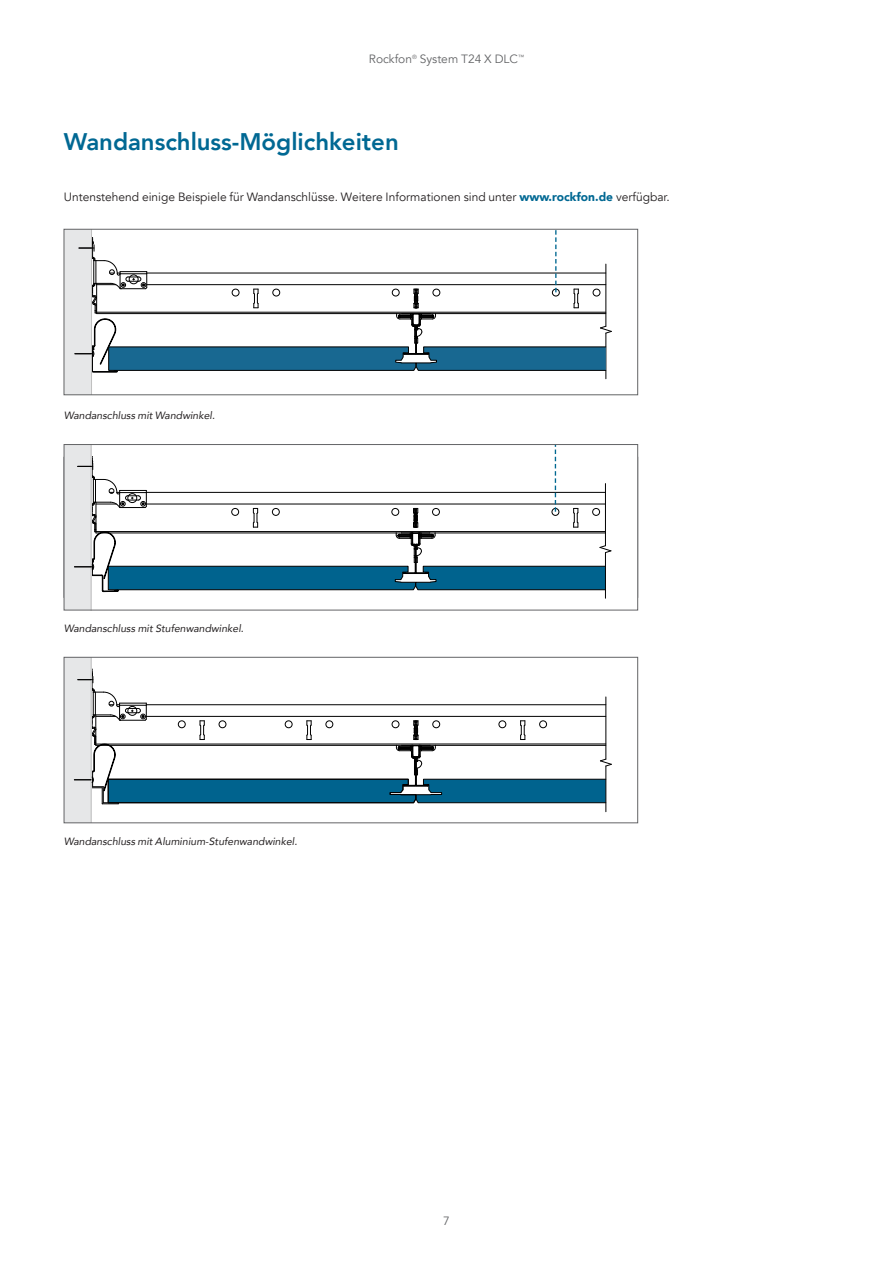
<style>
.page{position:relative;width:893px;height:1263px;background:#fff}
.page>*{position:absolute;margin:0;border:0;box-sizing:border-box;transform-origin:0 0}
.t1{font:800 24px "Avenir";color:#006893}
.t2{font:12px "Avenir";color:#231f20}
.t3{font:12px "Avenir";color:#636466}
.t4{font:italic 10.5px "Avenir";color:#231f20}
.s1{font-weight:900;color:#006893}
</style>
<div class="page">
<div style="left:64px;top:229px;width:28px;height:166px;background:#e6e7e8"></div>
<hr style="left:91px;top:229px;width:1px;height:166px;background:#c0c0c0">
<hr style="left:606px;top:333px;width:1px;height:46px;background:#000">
<svg style="left:75px;top:231px;width:537px;height:141px"></svg>
<div style="left:64px;top:229px;width:574px;height:166px;border:1px solid #636466"></div>
<div style="left:64px;top:444px;width:27px;height:166px;background:#e6e7e8"></div>
<hr style="left:91px;top:444px;width:1px;height:166px;background:#c0c0c0">
<hr style="left:605px;top:553px;width:1px;height:45px;background:#000">
<svg style="left:74px;top:446px;width:537px;height:146px"></svg>
<div style="left:64px;top:444px;width:574px;height:166px;border:1px solid #636466"></div>
<div style="left:64px;top:657px;width:27px;height:166px;background:#e6e7e8"></div>
<hr style="left:91px;top:657px;width:1px;height:166px;background:#c0c0c0">
<svg style="left:74px;top:669px;width:538px;height:135px"></svg>
<hr style="left:606px;top:697px;width:1px;height:62px;background:#000">
<hr style="left:606px;top:766px;width:1px;height:46px;background:#000">
<div style="left:64px;top:657px;width:574px;height:166px;border:1px solid #636466"></div>
<p class="t3" style="left:369px;top:52px;width:157px">Rockfon<sup>®</sup> System T24 X DLC<sup>™</sup></p>
<h1 class="t1" style="left:64px;top:123px;width:336px">Wandanschluss-Möglichkeiten</h1>
<p class="t2" style="left:64px;top:190px;width:608px">Untenstehend einige Beispiele für Wandanschlüsse. Weitere Informationen sind unter <span class="s1">www.rockfon.de</span> verfügbar.</p>
<p class="t4" style="left:64px;top:409px;width:153px">Wandanschluss mit Wandwinkel.</p>
<p class="t4" style="left:64px;top:622px;width:182px">Wandanschluss mit Stufenwandwinkel.</p>
<p class="t4" style="left:64px;top:835px;width:235px">Wandanschluss mit Aluminium-Stufenwandwinkel.</p>
<p class="t3" style="left:443px;top:1213px;width:8px">7</p>
</div>
